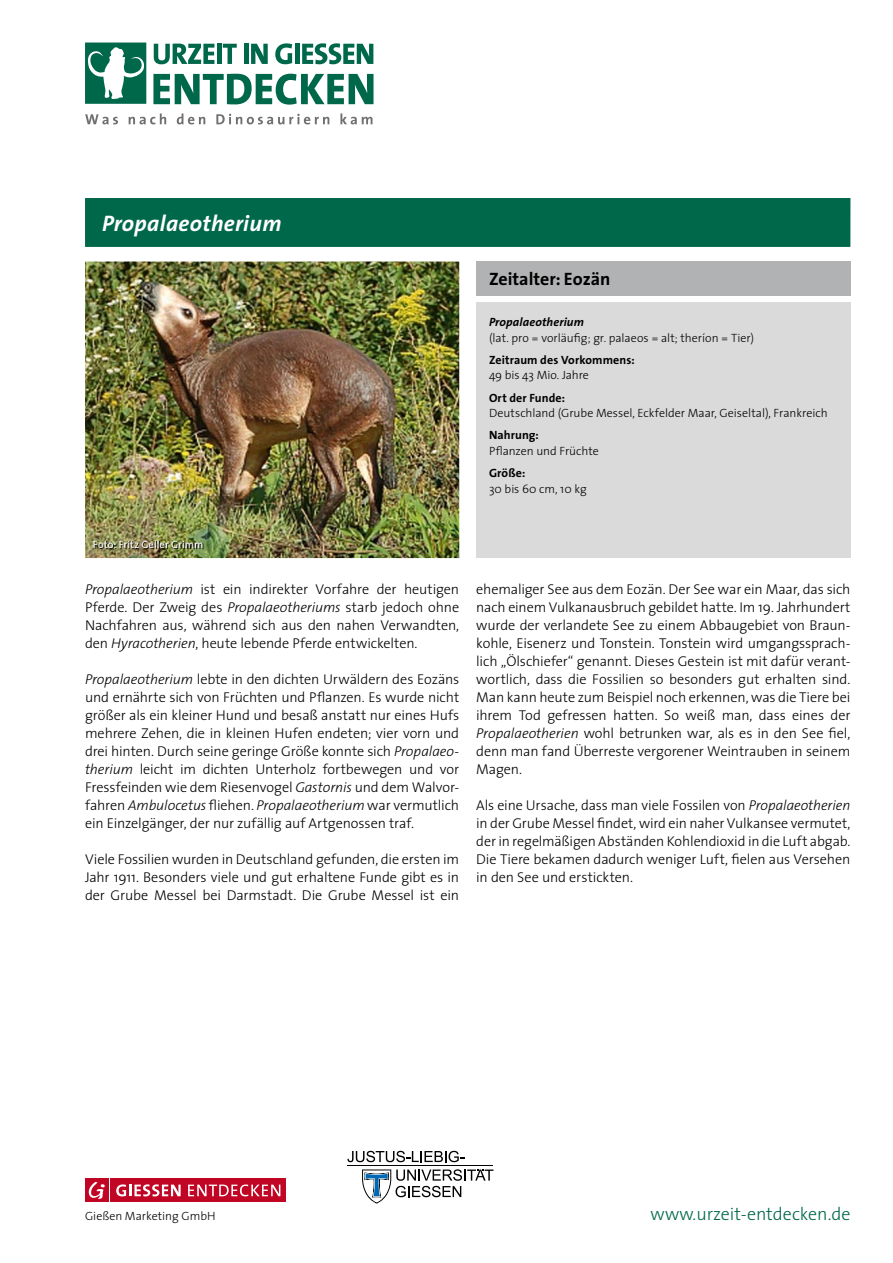
<style>
.page{position:relative;width:893px;height:1263px;background:#fff}
.page>*{position:absolute;margin:0;border:0;box-sizing:border-box;transform-origin:0 0}
.t1{font:italic 700 22.5px "The Sans";letter-spacing:.015em;color:#fff}
.t2{font:300 18px "The Sans";color:#00684a}
.t3{font:700 18px "The Sans";color:#000}
.t4{font:300 14.25px/18px "The Sans";letter-spacing:-.01em;color:#000;text-align:justify}
.t5{font:300 12px "The Sans";color:#000}
.t6{font:700 12px "The Sans";letter-spacing:.01em;color:#000}
.t7{font:italic 700 12px "The Sans";letter-spacing:.01em;color:#000}
.t8{font:10.5px "The Sans";letter-spacing:.01em;color:#fff}
.s1{font-style:italic}
</style>
<div class="page">
<div style="left:476px;top:303px;width:374px;height:255px;background:#dadada"></div>
<img style="left:85px;top:261px;width:374px;height:297px">
<hr style="left:347px;top:1165px;width:146px;height:1px;background:#000">
<svg style="left:347px;top:1151px;width:117px;height:11px"></svg>
<svg style="left:362px;top:1169px;width:131px;height:34px"></svg>
<div style="left:85px;top:1179px;width:23px;height:23px;background:#c10525"></div>
<svg style="left:89px;top:1182px;width:16px;height:17px"></svg>
<div style="left:111px;top:1179px;width:175px;height:23px;background:#c10525"></div>
<svg style="left:188px;top:1184px;width:92px;height:12px"></svg>
<svg style="left:116px;top:1184px;width:65px;height:12px"></svg>
<div style="left:85px;top:198px;width:765px;height:49px;background:#00684a"></div>
<div style="left:476px;top:261px;width:374px;height:35px;background:#b1b2b3"></div>
<svg style="left:85px;top:114px;width:33px;height:10px"></svg>
<svg style="left:129px;top:113px;width:37px;height:11px"></svg>
<svg style="left:177px;top:113px;width:28px;height:11px"></svg>
<svg style="left:216px;top:114px;width:113px;height:10px"></svg>
<svg style="left:340px;top:113px;width:32px;height:11px"></svg>
<svg style="left:85px;top:43px;width:288px;height:62px"></svg>
<img style="left:95px;top:541px;width:108px;height:8px">
<h1 class="t1" style="left:102px;top:209px;width:181px">Propalaeotherium</h1>
<p class="t3" style="left:489px;top:267px;width:123px">Zeitalter: Eozän</p>
<p class="t7" style="left:489px;top:314px;width:96px">Propalaeotherium</p>
<p class="t5" style="left:489px;top:330px;width:267px">(lat. pro = vorläufig; gr. palaeos = alt; theríon = Tier)</p>
<p class="t6" style="left:489px;top:352px;width:147px">Zeitraum des Vorkommens:</p>
<p class="t5" style="left:489px;top:368px;width:101px">49 bis 43 Mio. Jahre</p>
<p class="t6" style="left:489px;top:390px;width:78px">Ort der Funde:</p>
<p class="t5" style="left:489px;top:406px;width:340px">Deutschland (Grube Messel, Eckfelder Maar, Geiseltal), Frankreich</p>
<p class="t6" style="left:489px;top:428px;width:51px">Nahrung:</p>
<p class="t5" style="left:489px;top:443px;width:111px">Pflanzen und Früchte</p>
<p class="t6" style="left:489px;top:466px;width:38px">Größe:</p>
<p class="t5" style="left:489px;top:481px;width:99px">30 bis 60 cm, 10 kg</p>
<p class="t8" style="left:93px;top:538px;width:112px">Foto: Fritz Geller Grimm</p>
<p class="t4" style="left:85px;top:580px;width:376px"><span class="s1">Propalaeotherium</span> ist ein indirekter Vorfahre der heutigen Pferde. Der Zweig des <span class="s1">Propalaeotheriums</span> starb jedoch ohne Nachfahren aus, während sich aus den nahen Verwandten, den <span class="s1">Hyracotherien</span>, heute lebende Pferde entwickelten.</p>
<p class="t4" style="left:85px;top:670px;width:376px"><span class="s1">Propalaeotherium</span> lebte in den dichten Urwäldern des Eozäns und ernährte sich von Früchten und Pflanzen. Es wurde nicht größer als ein kleiner Hund und besaß anstatt nur eines Hufs mehrere Zehen, die in kleinen Hufen endeten; vier vorn und drei hinten. Durch seine geringe Größe konnte sich <span class="s1">Propalaeo&shy;therium</span> leicht im dichten Unterholz fortbewegen und vor Fressfeinden wie dem Riesenvogel <span class="s1">Gastornis</span> und dem Walvor&shy;fahren <span class="s1">Ambulocetus</span> fliehen. <span class="s1">Propalaeotherium</span> war vermutlich ein Einzelgänger, der nur zufällig auf Artgenossen traf.</p>
<p class="t4" style="left:85px;top:850px;width:376px">Viele Fossilien wurden in Deutschland gefunden, die ersten im Jahr 1911. Besonders viele und gut erhaltene Funde gibt es in der Grube Messel bei Darmstadt. Die Grube Messel ist ein</p>
<p class="t4" style="left:476px;top:580px;width:376px">ehemaliger See aus dem Eozän. Der See war ein Maar, das sich nach einem Vulkanausbruch gebildet hatte. Im 19. Jahrhundert wurde der verlandete See zu einem Abbaugebiet von Braun&shy;kohle, Eisenerz und Tonstein. Tonstein wird umgangssprach&shy;lich „Ölschiefer“ genannt. Dieses Gestein ist mit dafür verant&shy;wortlich, dass die Fossilien so besonders gut erhalten sind.<br>Man kann heute zum Beispiel noch erkennen, was die Tiere bei ihrem Tod gefressen hatten. So weiß man, dass eines der <span class="s1">Propalaeotherien</span> wohl betrunken war, als es in den See fiel, denn man fand Überreste vergorener Weintrauben in seinem Magen.</p>
<p class="t4" style="left:476px;top:796px;width:376px">Als eine Ursache, dass man viele Fossilen von <span class="s1">Propalaeotherien </span>in der Grube Messel findet, wird ein naher Vulkansee vermutet, der in regelmäßigen Abständen Kohlendioxid in die Luft abgab.<br>Die Tiere bekamen dadurch weniger Luft, fielen aus Versehen in den See und erstickten.</p>
<p class="t5" style="left:85px;top:1208px;width:132px">Gießen Marketing GmbH</p>
<p class="t2" style="left:651px;top:1203px;width:201px">www.urzeit-entdecken.de</p>
</div>
